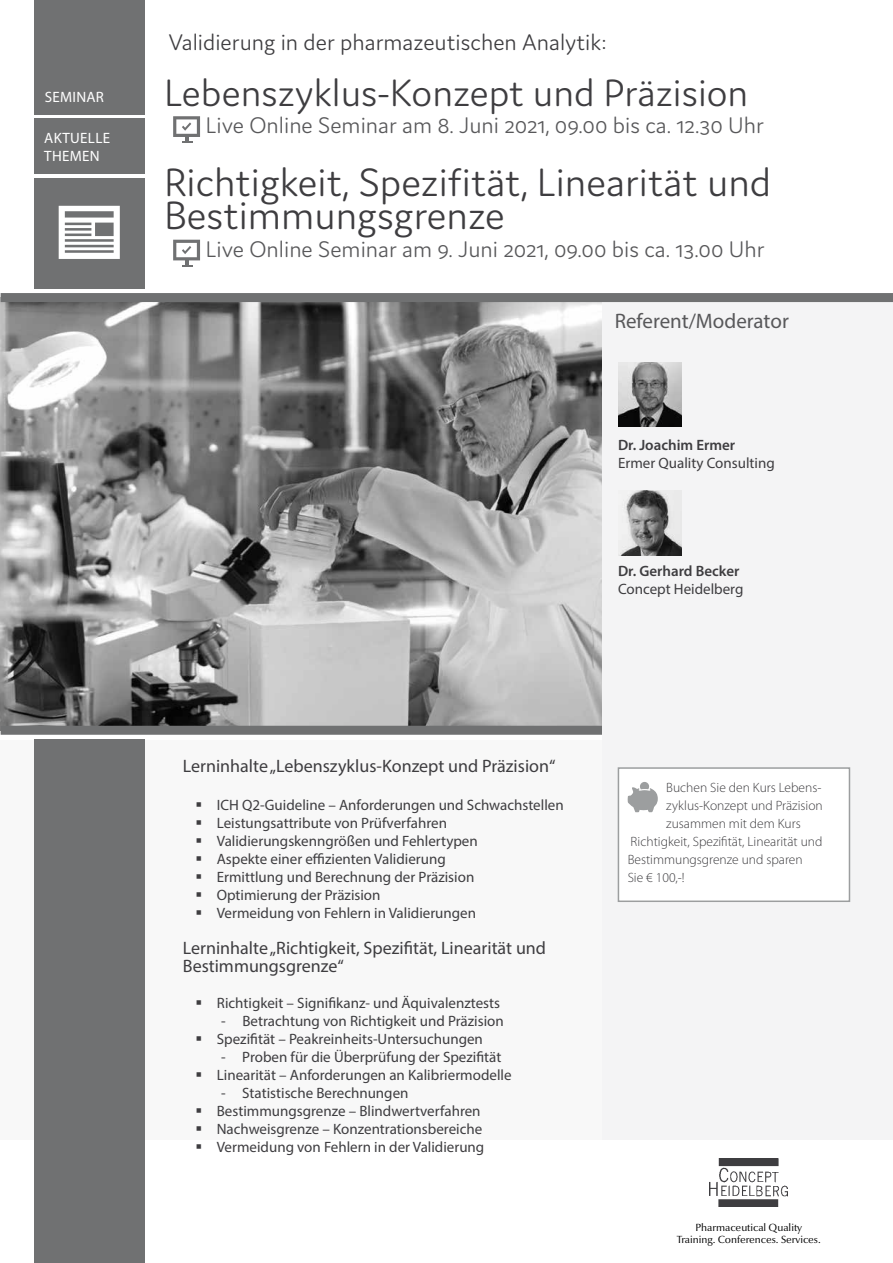
<style>
.page{position:relative;width:893px;height:1263px;background:#fff}
.page>*{position:absolute;margin:0;border:0;box-sizing:border-box;transform-origin:0 0}
.t1{font:300 42px/33px "Domus";color:#3e3d40}
.t2{font:300 40.5px "Domus";color:#3e3d40}
.t3{font:300 24px "Domus";color:#58585a}
.t4{font:300 24px "Domus";color:#3e3d40}
.t5{font:21px "Myriad Pro";color:#58585a}
.t6{font:18px/18px "Myriad Pro";color:#3e3d40}
.t7{font:15px/18px "Myriad Pro";color:#3e3d40}
.t8{font:600 15px "Myriad Pro";color:#3e3d40}
.t9{font:15px/18px "Myriad Pro";letter-spacing:.02em;color:#fff}
.t10{font:300 13.5px "Myriad Pro";color:#3e3d40}
.t11{font:10.5px/12.6px "Optima Nova LT";color:#000;text-align:center}
</style>
<div class="page">
<img style="left:1px;top:302px;width:602px;height:424px">
<div style="left:34px;top:118px;width:110px;height:56px;background:#707172"></div>
<div style="left:34px;top:178px;width:110px;height:110px;background:#707172"></div>
<div style="left:0;top:739px;width:893px;height:400px;background:#f8f8f8"></div>
<div style="left:34px;top:739px;width:111px;height:524px;background:#707172"></div>
<div style="left:1px;top:726px;width:602px;height:9px;background:#707172"></div>
<div style="left:603px;top:297px;width:290px;height:842px;background:#f4f4f5"></div>
<div style="left:1px;top:293px;width:892px;height:9px;background:#707172"></div>
<img style="left:710px;top:1159px;width:78px;height:47px">
<div style="left:34px;top:0;width:110px;height:114px;background:#707172"></div>
<svg style="left:59px;top:206px;width:61px;height:53px"></svg>
<svg style="left:173px;top:116px;width:27px;height:27px"></svg>
<svg style="left:173px;top:240px;width:27px;height:27px"></svg>
<img style="left:618px;top:362px;width:64px;height:65px">
<img style="left:618px;top:490px;width:64px;height:65px">
<div style="left:618px;top:768px;width:231px;height:133px;background:#fff"></div>
<svg style="left:628px;top:782px;width:30px;height:30px"></svg>
<div style="left:618px;top:767px;width:232px;height:135px;border:2px solid #9c9e9f"></div>
<p class="t9" style="left:45px;top:88px;width:61px">SEMINAR</p>
<p class="t9" style="left:44px;top:128px;width:67px">AKTUELLE<br>THEMEN</p>
<h3 class="t4" style="left:169px;top:29px;width:440px">Validierung in der pharmazeutischen Analytik:</h3>
<h2 class="t2" style="left:164px;top:70px;width:585px">Lebenszyklus-Konzept und Präzision</h2>
<h3 class="t3" style="left:206px;top:112px;width:560px">Live Online Seminar am 8. Juni 2021, 09.00 bis ca. 12.30 Uhr</h3>
<h1 class="t1" style="left:164px;top:165px;width:608px">Richtigkeit, Spezifität, Linearität und<br>Bestimmungsgrenze</h1>
<h3 class="t3" style="left:206px;top:236px;width:560px">Live Online Seminar am 9. Juni 2021, 09.00 bis ca. 13.00 Uhr</h3>
<h3 class="t5" style="left:615px;top:308px;width:176px">Referent/Moderator</h3>
<p class="t8" style="left:618px;top:435px;width:119px">Dr. Joachim Ermer</p>
<p class="t7" style="left:618px;top:454px;width:158px">Ermer Quality Consulting</p>
<p class="t8" style="left:618px;top:561px;width:123px">Dr. Gerhard Becker</p>
<p class="t7" style="left:618px;top:580px;width:127px">Concept Heidelberg</p>
<p class="t6" style="left:183px;top:756px;width:374px">Lerninhalte „Lebenszyklus-Konzept und Präzision“</p>
<p class="t7" style="left:217px;top:796px;width:348px">ICH Q2-Guideline – Anforderungen und Schwachstellen Leistungsattribute von Prüfverfahren Validierungskenngrößen und Fehlertypen<br>Aspekte einer effizienten Validierung<br>Ermittlung und Berechnung der Präzision<br>Optimierung der Präzision<br>Vermeidung von Fehlern in Validierungen</p>
<p class="t6" style="left:183px;top:939px;width:365px">Lerninhalte „Richtigkeit, Spezifität, Linearität und<br>Bestimmungsgrenze“</p>
<p class="t7" style="left:217px;top:994px;width:285px">Richtigkeit – Signifikanz- und Äquivalenztests</p>
<p class="t7" style="left:217px;top:1012px;width:288px">- Betrachtung von Richtigkeit und Präzision<br>Spezifität – Peakreinheits-Untersuchungen</p>
<p class="t7" style="left:217px;top:1048px;width:296px">- Proben für die Überprüfung der Spezifität<br>Linearität – Anforderungen an Kalibriermodelle</p>
<p class="t7" style="left:217px;top:1084px;width:269px">- Statistische Berechnungen Bestimmungsgrenze – Blindwertverfahren Nachweisgrenze – Konzentrationsbereiche Vermeidung von Fehlern in der Validierung</p>
<p class="t10" style="left:666px;top:780px;width:157px">Buchen Sie den Kurs Lebens-</p>
<p class="t10" style="left:666px;top:798px;width:158px">zyklus-Konzept und Präzision</p>
<p class="t10" style="left:666px;top:816px;width:136px">zusammen mit dem Kurs</p>
<p class="t10" style="left:631px;top:834px;width:193px">Richtigkeit, Spezifität, Linearität und</p>
<p class="t10" style="left:628px;top:852px;width:176px">Bestimmungsgrenze und sparen</p>
<p class="t10" style="left:628px;top:870px;width:59px">Sie € 100,-!</p>
<p class="t11" style="left:677px;top:1221px;width:146px">Pharmaceutical Quality<br>Training. Conferences. Services.</p>
</div>
